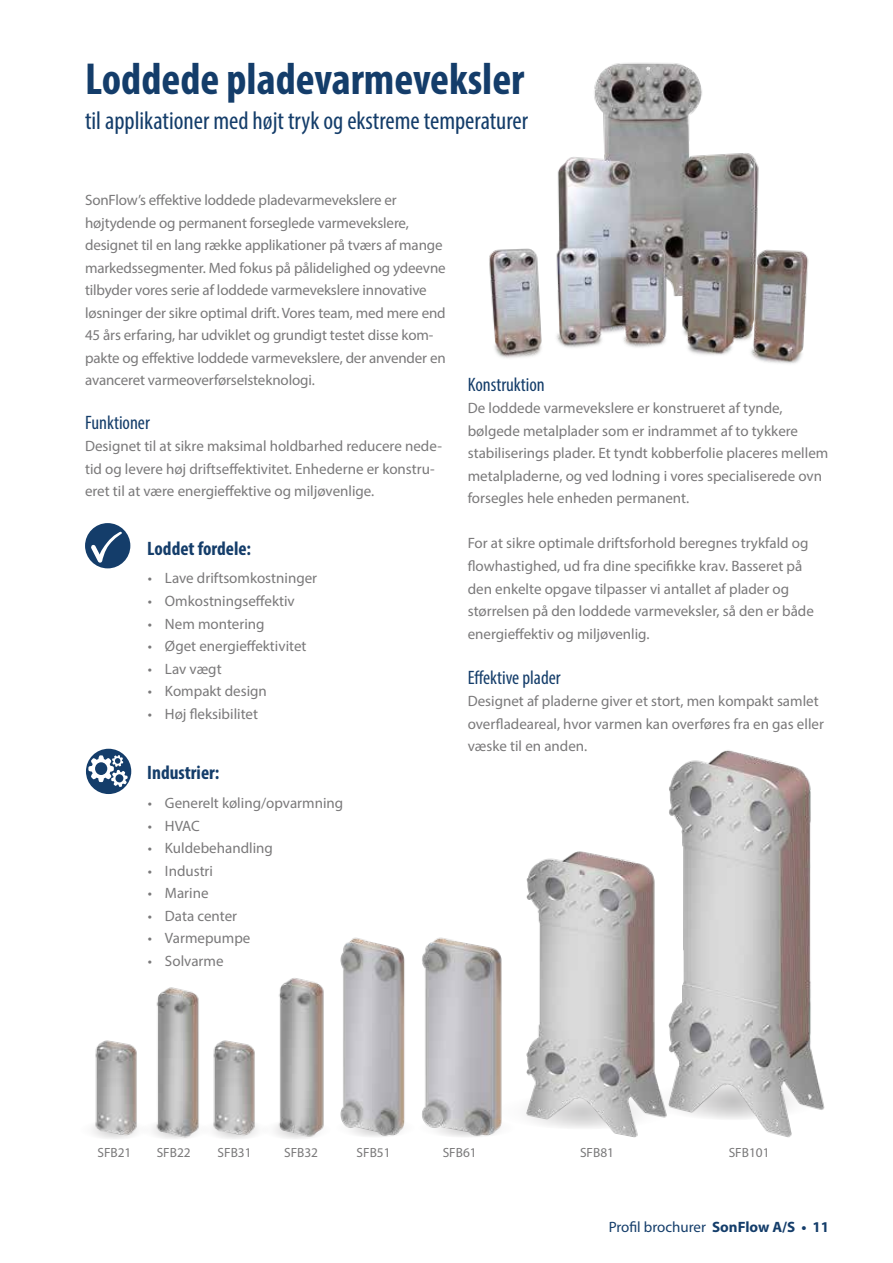
<style>
.page{position:relative;width:893px;height:1263px;background:#fff}
.page>*{position:absolute;margin:0;border:0;box-sizing:border-box;transform-origin:0 0}
.t1{font:700 condensed 45px "Myriad Pro";color:#143d6a}
.t2{font:condensed 25.5px "Myriad Pro";color:#143d6a}
.t3{font:condensed 19.5px "Myriad Pro";color:#143d6a}
.t4{font:700 condensed 19.5px "Myriad Pro";color:#143d6a}
.t5{font:15px/22.5px "Myriad Pro";color:#7a797a}
.t6{font:15px "Myriad Pro";color:#143d6a}
.t7{font:13.35px "Myriad Pro";color:#7a797a}
.s1{font-weight:700}
</style>
<div class="page">
<img style="left:217px;top:1040px;width:38px;height:99px">
<img style="left:255px;top:978px;width:69px;height:161px">
<img style="left:340px;top:937px;width:65px;height:200px">
<img style="left:422px;top:937px;width:80px;height:200px">
<svg style="left:494px;top:1094px;width:177px;height:35px"></svg>
<img style="left:93px;top:1040px;width:41px;height:99px">
<img style="left:134px;top:987px;width:83px;height:152px">
<img style="left:514px;top:851px;width:141px;height:287px">
<img style="left:655px;top:750px;width:170px;height:388px">
<img style="left:489px;top:63px;width:320px;height:301px">
<div style="left:85px;top:523px;width:45px;height:45px;background:#143d6a;border-radius:50%"></div>
<svg style="left:91px;top:532px;width:31px;height:31px"></svg>
<div style="left:86px;top:749px;width:45px;height:45px;background:#143d6a;border-radius:50%"></div>
<svg style="left:88px;top:755px;width:40px;height:32px"></svg>
<h1 class="t1" style="left:85px;top:50px;width:441px">Loddede pladevarmeveksler</h1>
<h2 class="t2" style="left:85px;top:105px;width:444px">til applikationer med højt tryk og ekstreme temperaturer</h2>
<p class="t5" style="left:85px;top:188px;width:362px">SonFlow’s effektive loddede pladevarmevekslere er højtydende og permanent forseglede varmevekslere, designet til en lang række applikationer på tværs af mange markedssegmenter. Med fokus på pålidelighed og ydeevne tilbyder vores serie af loddede varmevekslere innovative løsninger der sikre optimal drift. Vores team, med mere end 45 års erfaring, har udviklet og grundigt testet disse kom&shy;pakte og effektive loddede varmevekslere, der anvender en avanceret varmeoverførselsteknologi.</p>
<h3 class="t3" style="left:85px;top:410px;width:66px">Funktioner</h3>
<p class="t5" style="left:85px;top:434px;width:357px">Designet til at sikre maksimal holdbarhed reducere nede&shy;tid og levere høj driftseffektivitet. Enhederne er konstru&shy;eret til at være energieffektive og miljøvenlige.</p>
<h3 class="t4" style="left:147px;top:536px;width:105px">Loddet fordele:</h3>
<p class="t5" style="left:148px;top:567px;width:171px">• Lave driftsomkostninger</p>
<p class="t5" style="left:148px;top:589px;width:148px">• Omkostningseffektiv</p>
<p class="t5" style="left:148px;top:612px;width:118px">• Nem montering</p>
<p class="t5" style="left:148px;top:634px;width:160px">• Øget energieffektivitet</p>
<p class="t5" style="left:148px;top:657px;width:75px">• Lav vægt</p>
<p class="t5" style="left:148px;top:679px;width:120px">• Kompakt design</p>
<p class="t5" style="left:148px;top:702px;width:112px">• Høj fleksibilitet</p>
<h3 class="t4" style="left:147px;top:760px;width:74px">Industrier:</h3>
<p class="t5" style="left:148px;top:792px;width:197px">• Generelt køling/opvarmning</p>
<p class="t5" style="left:148px;top:814px;width:53px">• HVAC</p>
<p class="t5" style="left:148px;top:837px;width:126px">• Kuldebehandling</p>
<p class="t5" style="left:148px;top:859px;width:67px">• Industri</p>
<p class="t5" style="left:148px;top:882px;width:62px">• Marine</p>
<p class="t5" style="left:148px;top:904px;width:91px">• Data center</p>
<p class="t5" style="left:148px;top:927px;width:104px">• Varmepumpe</p>
<p class="t5" style="left:148px;top:949px;width:77px">• Solvarme</p>
<h3 class="t3" style="left:468px;top:373px;width:79px">Konstruktion</h3>
<p class="t5" style="left:468px;top:397px;width:362px">De loddede varmevekslere er konstrueret af tynde, bølgede metalplader som er indrammet af to tykkere stabiliserings plader. Et tyndt kobberfolie placeres mellem metalpladerne, og ved lodning i vores specialiserede ovn forsegles hele enheden permanent.</p>
<p class="t5" style="left:468px;top:532px;width:348px">For at sikre optimale driftsforhold beregnes trykfald og flowhastighed, ud fra dine specifikke krav. Basseret på den enkelte opgave tilpasser vi antallet af plader og størrelsen på den loddede varmeveksler, så den er både energieffektiv og miljøvenlig.</p>
<h3 class="t3" style="left:468px;top:665px;width:94px">Effektive plader</h3>
<p class="t5" style="left:468px;top:689px;width:358px">Designet af pladerne giver et stort, men kompakt samlet overfladeareal, hvor varmen kan overføres fra en gas eller væske til en anden.</p>
<p class="t7" style="left:97px;top:1144px;width:36px">SFB21</p>
<p class="t7" style="left:157px;top:1144px;width:36px">SFB22</p>
<p class="t7" style="left:218px;top:1144px;width:36px">SFB31</p>
<p class="t7" style="left:284px;top:1144px;width:36px">SFB32</p>
<p class="t7" style="left:357px;top:1144px;width:36px">SFB51</p>
<p class="t7" style="left:443px;top:1144px;width:36px">SFB61</p>
<p class="t7" style="left:580px;top:1144px;width:36px">SFB81</p>
<p class="t7" style="left:729px;top:1144px;width:42px">SFB101</p>
<p class="t6" style="left:609px;top:1218px;width:222px">Profil brochurer <span class="s1">SonFlow A/S • 11</span></p>
</div>
